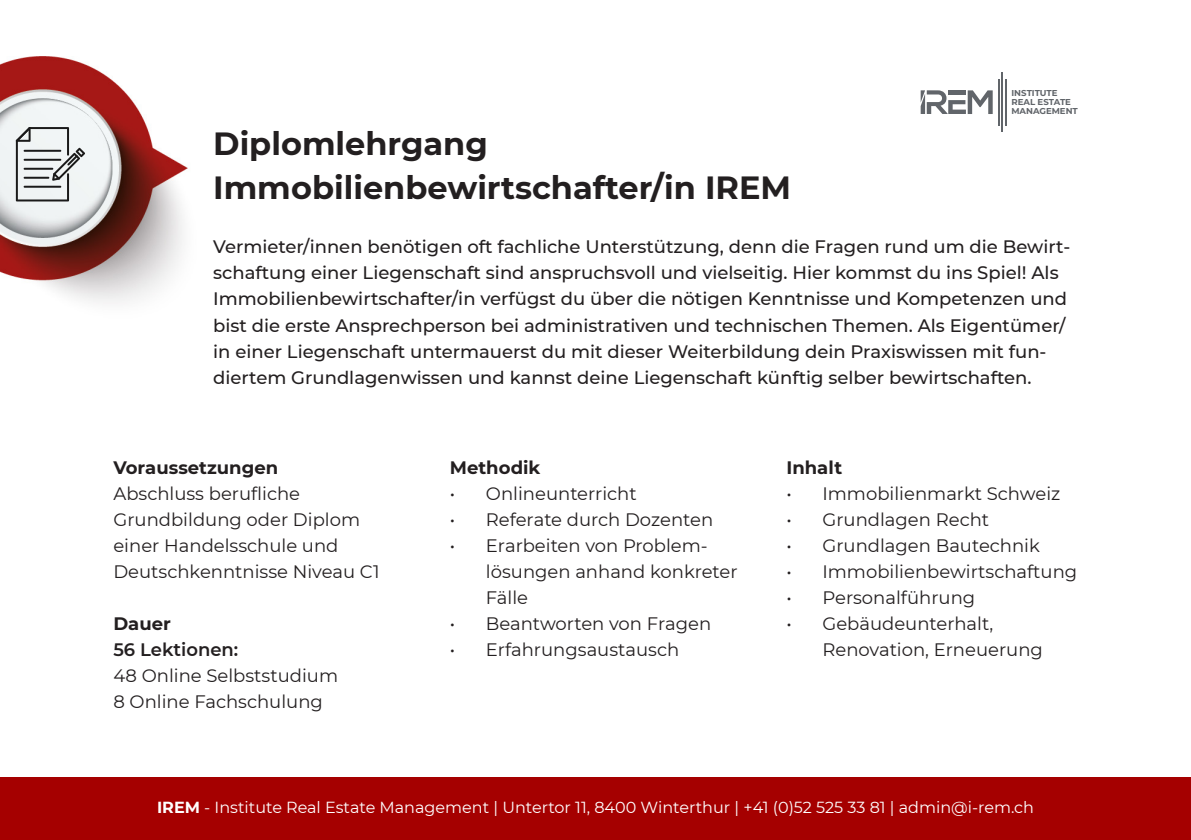
<style>
.page{position:relative;width:1191px;height:840px;background:#fff}
.page>*{position:absolute;margin:0;border:0;box-sizing:border-box;transform-origin:0 0}
.t1{font:700 32px "Montserrat";color:#231f20}
.t2{font:500 18px/26px "Montserrat";color:#231f20}
.t3{font:18px/26px "Montserrat";color:#231f20}
.t4{font:700 18px "Montserrat";color:#231f20}
.t5{font:600 18px "Montserrat";color:#231f20}
.t6{font:16px "Montserrat";color:#fff}
.t7{font:700 8.6px/8.8px "Montserrat";color:#61656a}
.s1{font-weight:700}
</style>
<div class="page">
<svg style="left:920px;top:90px;width:72px;height:24px"></svg>
<hr style="left:1001px;top:72px;width:2px;height:60px;background:#61656a">
<hr style="left:1005px;top:79px;width:2px;height:46px;background:#61656a">
<hr style="left:998px;top:79px;width:1px;height:46px;background:#61656a">
<img style="left:0;top:57px;width:188px;height:247px">
<div style="left:0;top:777px;width:1191px;height:62px;background:#a50000"></div>
<svg style="left:16px;top:127px;width:69px;height:74px"></svg>
<hr style="left:24px;top:150px;width:37px;height:2px;background:#1a1a1a">
<hr style="left:24px;top:159px;width:37px;height:2px;background:#1a1a1a">
<hr style="left:24px;top:168px;width:29px;height:2px;background:#1a1a1a">
<hr style="left:24px;top:177px;width:25px;height:2px;background:#1a1a1a">
<hr style="left:24px;top:186px;width:37px;height:2px;background:#1a1a1a">
<p class="t7" style="left:1011px;top:88px;width:68px">INSTITUTE<br>REAL ESTATE<br>MANAGEMENT</p>
<p class="t1" style="left:213px;top:121px;width:276px">Diplomlehrgang</p>
<p class="t1" style="left:213px;top:165px;width:579px">Immobilienbewirtschafter/in IREM</p>
<p class="t2" style="left:213px;top:233px;width:858px">Vermieter/innen benötigen oft fachliche Unterstützung, denn die Fragen rund um die Bewirt&shy;schaftung einer Liegenschaft sind anspruchsvoll und vielseitig. Hier kommst du ins Spiel! Als Immobilienbewirtschafter/in verfügst du über die nötigen Kenntnisse und Kompetenzen und bist die erste Ansprechperson bei administrativen und technischen Themen. Als Eigentümer/ in einer Liegenschaft untermauerst du mit dieser Weiterbildung dein Praxiswissen mit fun&shy;diertem Grundlagenwissen und kannst deine Liegenschaft künftig selber bewirtschaften.</p>
<p class="t4" style="left:113px;top:454px;width:166px">Voraussetzungen</p>
<p class="t3" style="left:113px;top:479px;width:248px">Abschluss berufliche<br>Grundbildung oder Diplom einer Handelsschule und</p>
<p class="t3" style="left:113px;top:557px;width:267px">Deutschkenntnisse Niveau C1</p>
<p class="t4" style="left:113px;top:610px;width:59px">Dauer</p>
<p class="t5" style="left:113px;top:636px;width:126px">56 Lektionen:</p>
<p class="t3" style="left:113px;top:661px;width:226px">48 Online Selbststudium</p>
<p class="t3" style="left:113px;top:687px;width:211px">8 Online Fachschulung</p>
<p class="t4" style="left:450px;top:454px;width:92px">Methodik</p>
<p class="t3" style="left:450px;top:479px;width:188px">• Onlineunterricht</p>
<p class="t3" style="left:450px;top:505px;width:265px">• Referate durch Dozenten</p>
<p class="t3" style="left:486px;top:531px;width:253px;text-indent:-36px">• Erarbeiten von Problem&shy;lösungen anhand konkreter<br>Fälle</p>
<p class="t3" style="left:450px;top:609px;width:263px">• Beantworten von Fragen</p>
<p class="t3" style="left:450px;top:635px;width:231px">• Erfahrungsaustausch</p>
<p class="t4" style="left:786px;top:454px;width:57px">Inhalt</p>
<p class="t3" style="left:786px;top:479px;width:275px">• Immobilienmarkt Schweiz</p>
<p class="t3" style="left:786px;top:505px;width:204px">• Grundlagen Recht</p>
<p class="t3" style="left:786px;top:531px;width:255px">• Grundlagen Bautechnik</p>
<p class="t3" style="left:786px;top:557px;width:292px">• Immobilienbewirtschaftung</p>
<p class="t3" style="left:786px;top:583px;width:190px">• Personalführung</p>
<p class="t3" style="left:822px;top:609px;width:222px;text-indent:-36px">• Gebäudeunterhalt,<br>Renovation, Erneuerung</p>
<p class="t6" style="left:157px;top:796px;width:878px"><span class="s1">IREM</span> - Institute Real Estate Management | Untertor 11, 8400 Winterthur | +41 (0)52 525 33 81 | admin@i-rem.ch</p>
</div>
